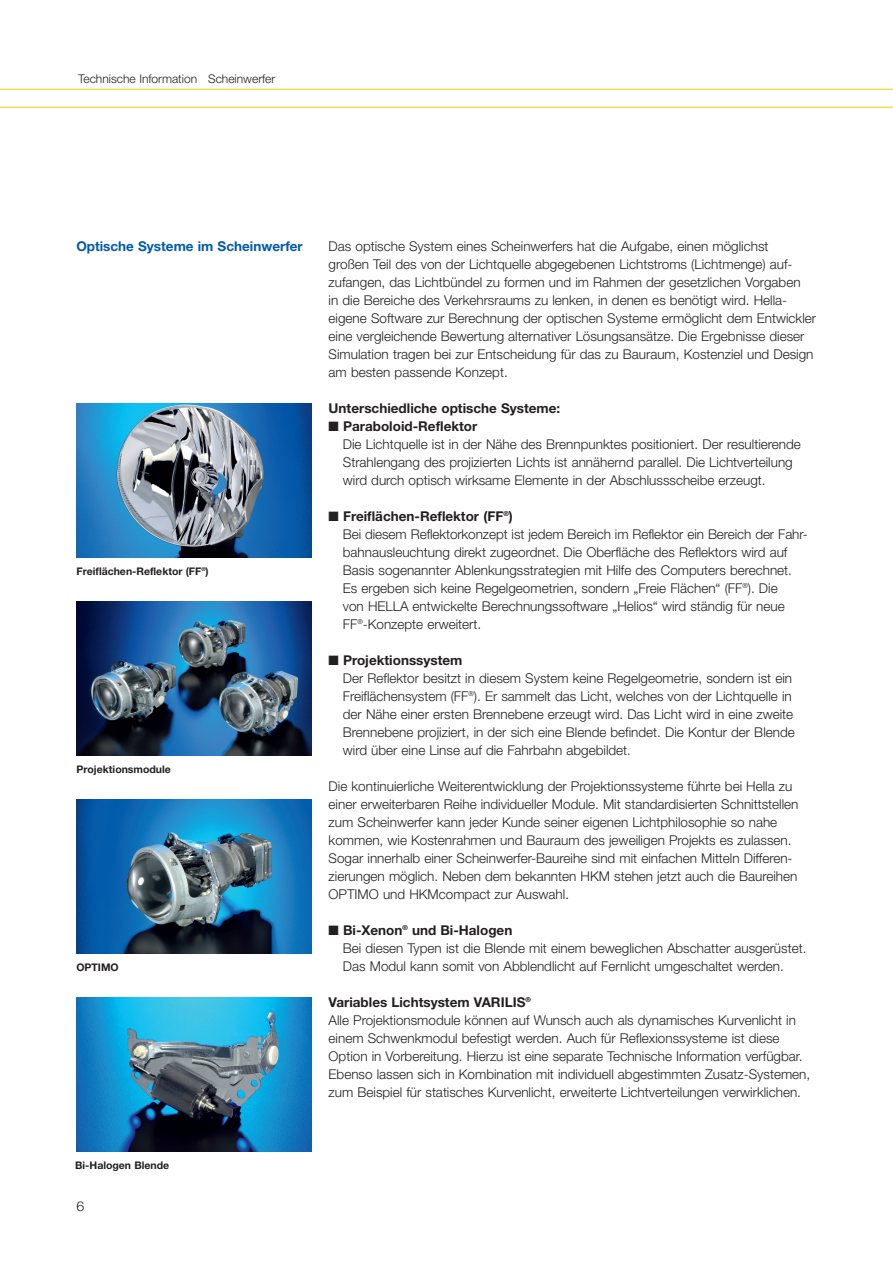
<style>
.page{position:relative;width:893px;height:1263px;background:#fff}
.page>*{position:absolute;margin:0;border:0;box-sizing:border-box;transform-origin:0 0}
.t1{font:300 13.5px/18px "Helvetica Neue";color:#231f20}
.t2{font:700 13.5px "Helvetica Neue";color:#231f20}
.t3{font:700 13.5px "Helvetica Neue";color:#015aaa}
.t4{font:300 13.5px "Helvetica Neue";color:#231f20;scale:1.05 1}
.t5{font:300 12px "Helvetica Neue";color:#231f20}
.t6{font:700 10.5px "Helvetica Neue";color:#231f20}
.s1{font-weight:700}
</style>
<div class="page">
<hr style="left:0;top:89px;width:893px;height:1px;background:#feca0a">
<hr style="left:0;top:107px;width:893px;height:1px;background:#feca0a">
<img style="left:76px;top:403px;width:236px;height:154px">
<img style="left:76px;top:601px;width:236px;height:154px">
<img style="left:76px;top:799px;width:236px;height:154px">
<img style="left:76px;top:997px;width:236px;height:154px">
<p class="t5" style="left:78px;top:75px;width:199px">Technische Information Scheinwerfer</p>
<p class="t3" style="left:76px;top:241px;width:228px">Optische Systeme im Scheinwerfer</p>
<p class="t1" style="left:329px;top:238px;width:489px">Das optische System eines Scheinwerfers hat die Aufgabe, einen möglichst<br>großen Teil des von der Lichtquelle abgegebenen Lichtstroms (Lichtmenge) auf&shy;zufangen, das Lichtbündel zu formen und im Rahmen der gesetzlichen Vorgaben<br>in die Bereiche des Verkehrsraums zu lenken, in denen es benötigt wird. Hella&shy;eigene Software zur Berechnung der optischen Systeme ermöglicht dem Entwickler eine vergleichende Bewertung alternativer Lösungsansätze. Die Ergebnisse dieser Simulation tragen bei zur Entscheidung für das zu Bauraum, Kostenziel und Design am besten passende Konzept.</p>
<p class="t2" style="left:329px;top:403px;width:233px">Unterschiedliche optische Systeme:</p>
<p class="t1" style="left:343px;top:418px;width:459px;text-indent:-14px">■ <span class="s1">Paraboloid-Reflektor<br></span>Die Lichtquelle ist in der Nähe des Brennpunktes positioniert. Der resultierende Strahlengang des projizierten Lichts ist annähernd parallel. Die Lichtverteilung wird durch optisch wirksame Elemente in der Abschlussscheibe erzeugt.</p>
<p class="t1" style="left:343px;top:508px;width:466px;text-indent:-14px">■ <span class="s1">Freiflächen-Reflektor (FF</span><sup>®</sup><span class="s1">)<br></span>Bei diesem Reflektorkonzept ist jedem Bereich im Reflektor ein Bereich der Fahr&shy;bahnausleuchtung direkt zugeordnet. Die Oberfläche des Reflektors wird auf Basis sogenannter Ablenkungsstrategien mit Hilfe des Computers berechnet.<br>Es ergeben sich keine Regelgeometrien, sondern „Freie Flächen“ (FF<sup>®</sup>). Die<br>von HELLA entwickelte Berechnungssoftware „Helios“ wird ständig für neue FF<sup>®</sup>-Konzepte erweitert.</p>
<p class="t1" style="left:343px;top:652px;width:453px;text-indent:-14px">■ <span class="s1">Projektionssystem<br></span>Der Reflektor besitzt in diesem System keine Regelgeometrie, sondern ist ein Freiflächensystem (FF<sup>®</sup>). Er sammelt das Licht, welches von der Lichtquelle in der Nähe einer ersten Brennebene erzeugt wird. Das Licht wird in eine zweite Brennebene projiziert, in der sich eine Blende befindet. Die Kontur der Blende wird über eine Linse auf die Fahrbahn abgebildet.</p>
<p class="t1" style="left:329px;top:778px;width:471px">Die kontinuierliche Weiterentwicklung der Projektionssysteme führte bei Hella zu einer erweiterbaren Reihe individueller Module. Mit standardisierten Schnittstellen zum Scheinwerfer kann jeder Kunde seiner eigenen Lichtphilosophie so nahe kommen, wie Kostenrahmen und Bauraum des jeweiligen Projekts es zulassen.<br>Sogar innerhalb einer Scheinwerfer-Baureihe sind mit einfachen Mitteln Differen&shy;zierungen möglich. Neben dem bekannten HKM stehen jetzt auch die Baureihen OPTIMO und HKMcompact zur Auswahl.</p>
<p class="t1" style="left:343px;top:922px;width:465px;text-indent:-14px">■ <span class="s1">Bi-Xenon</span><sup>®</sup> <span class="s1">und Bi-Halogen<br></span>Bei diesen Typen ist die Blende mit einem beweglichen Abschatter ausgerüstet.<br>Das Modul kann somit von Abblendlicht auf Fernlicht umgeschaltet werden.</p>
<p class="t1" style="left:329px;top:994px;width:483px"><span class="s1">Variables Lichtsystem VARILIS</span><sup>®<br></sup>Alle Projektionsmodule können auf Wunsch auch als dynamisches Kurvenlicht in einem Schwenkmodul befestigt werden. Auch für Reflexionssysteme ist diese Option in Vorbereitung. Hierzu ist eine separate Technische Information verfügbar.<br>Ebenso lassen sich in Kombination mit individuell abgestimmten Zusatz-Systemen, zum Beispiel für statisches Kurvenlicht, erweiterte Lichtverteilungen verwirklichen.</p>
<p class="t6" style="left:77px;top:567px;width:133px">Freiflächen-Reflektor (FF<sup>®</sup>)</p>
<p class="t6" style="left:77px;top:765px;width:96px">Projektionsmodule</p>
<p class="t6" style="left:76px;top:963px;width:44px">OPTIMO</p>
<p class="t6" style="left:75px;top:1161px;width:95px">Bi-Halogen Blende</p>
<p class="t4" style="left:76px;top:1201px;width:9px">6</p>
</div>
